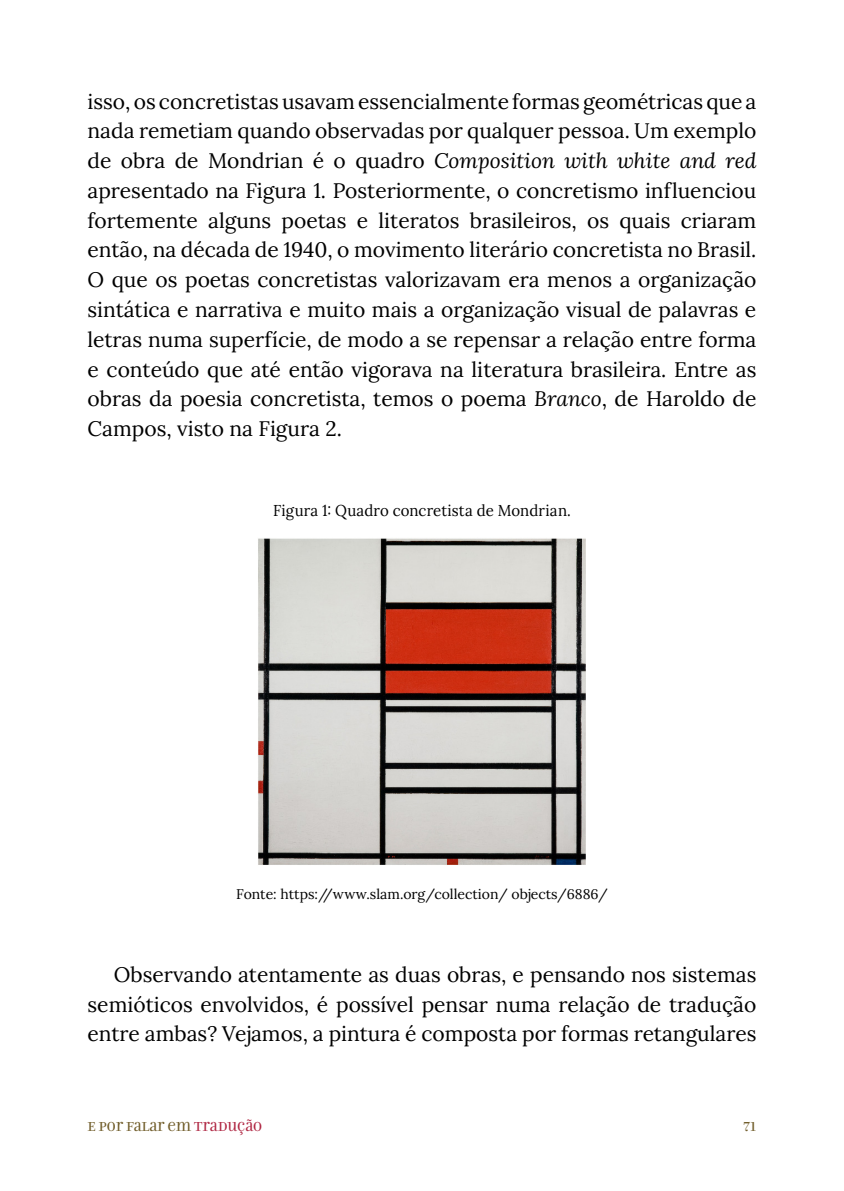
<style>
.page{position:relative;width:844px;height:1191px;background:#fff}
.page>*{position:absolute;margin:0;border:0;box-sizing:border-box;transform-origin:0 0}
.texto{font:21px/29.8px "Lora";color:#000;text-align:justify}
.legenda_top{font:15.75px "Lora";letter-spacing:.01em;color:#000;scale:.95 1}
.fonte{font:14px "Lora";color:#000}
.t1{font:14px "Filosofia Unicase OT";color:#705c29}
.s1{font-style:italic}
.s2{color:#af2642}
</style>
<div class="page">
<img style="left:258px;top:538px;width:328px;height:327px">
<p class="texto" style="left:88px;top:85px;width:670px">isso, os concretistas usavam essencialmente formas geométricas que a nada remetiam quando observadas por qualquer pessoa. Um exemplo de obra de Mondrian é o quadro <span class="s1">Composition with white and red </span>apresentado na Figura 1. Posteriormente, o concretismo influenciou fortemente alguns poetas e literatos brasileiros, os quais criaram então, na década de 1940, o movimento literário concretista no Brasil.<br>O que os poetas concretistas valorizavam era menos a organização sintática e narrativa e muito mais a organização visual de palavras e letras numa superfície, de modo a se repensar a relação entre forma e conteúdo que até então vigorava na literatura brasileira. Entre as obras da poesia concretista, temos o poema <span class="s1">Branco</span>, de Haroldo de Campos, visto na Figura 2.</p>
<p class="legenda_top" style="left:273px;top:498px;width:315px">Figura 1: Quadro concretista de Mondrian.</p>
<p class="fonte" style="left:236px;top:884px;width:373px">Fonte: https://www.slam.org/collection/ objects/6886/</p>
<p class="texto" style="left:88px;top:958px;width:670px;text-indent:26px">Observando atentamente as duas obras, e pensando nos sistemas semióticos envolvidos, é possível pensar numa relação de tradução entre ambas? Vejamos, a pintura é composta por formas retangulares</p>
<p class="t1" style="left:88px;top:1118px;width:176px">E POR FALAR EM <span class="s2">TRADUÇÃO</span></p>
<p class="t1" style="left:743px;top:1118px;width:15px">71</p>
</div>
